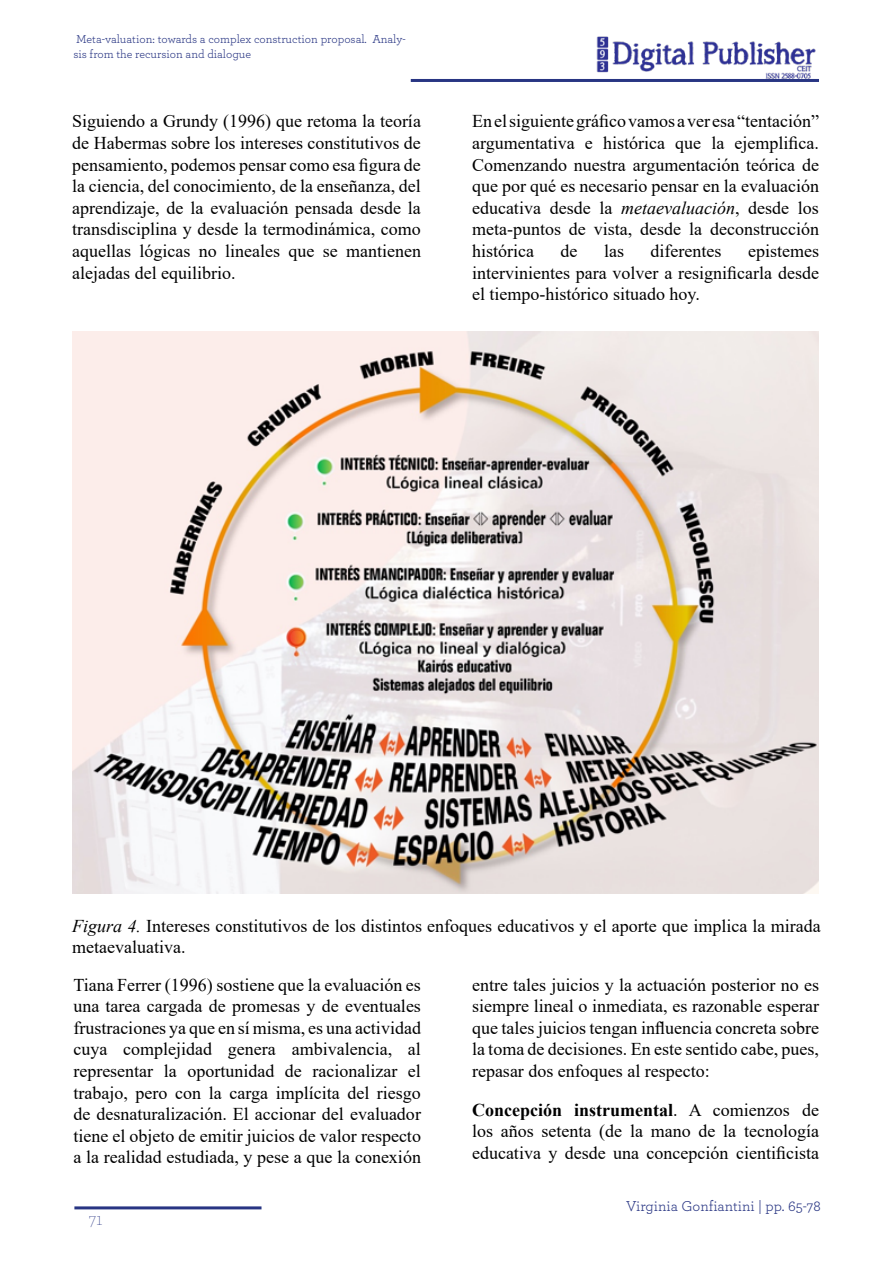
<style>
.page{position:relative;width:893px;height:1263px;background:#fff}
.page>*{position:absolute;margin:0;border:0;box-sizing:border-box;transform-origin:0 0}
.t1{font:18px/21.6px "Times New Roman";color:#000;text-align:justify}
.t2{font:200 18px "Archer";color:#283583}
.t3{font:15px "Archer";color:#283583}
.t4{font:12px/14.4px "Archer";color:#283583}
.s1{font-style:italic}
.s2{font-weight:700}
</style>
<div class="page">
<hr style="left:411px;top:79px;width:408px;height:3px;background:#283583">
<img style="left:596px;top:36px;width:220px;height:43px">
<hr style="left:74px;top:1206px;width:187px;height:3px;background:#283583">
<img style="left:72px;top:332px;width:746px;height:561px">
<p class="t4" style="left:73px;top:32px;width:334px">Meta-valuation: towards a complex construction proposal. Analy&shy;sis from the recursion and dialogue</p>
<p class="t1" style="left:72px;top:110px;width:350px">Siguiendo a Grundy (1996) que retoma la teoría de Habermas sobre los intereses constitutivos de pensamiento, podemos pensar como esa figura de la ciencia, del conocimiento, de la enseñanza, del aprendizaje, de la evaluación pensada desde la transdisciplina y desde la termodinámica, como aquellas lógicas no lineales que se mantienen alejadas del equilibrio.</p>
<p class="t1" style="left:472px;top:110px;width:348px">En el siguiente gráfico vamos a ver esa “tentación” argumentativa e histórica que la ejemplifica.<br>Comenzando nuestra argumentación teórica de que por qué es necesario pensar en la evaluación educativa desde la <span class="s1">metaevaluación</span>, desde los meta-puntos de vista, desde la deconstrucción histórica</p>
<p class="t1" style="left:472px;top:239px;width:348px;text-indent:276px">epistemes intervinientes para volver a resignificarla desde el tiempo-histórico situado hoy.</p>
<p class="t1" style="left:560px;top:239px;width:18px">de</p>
<p class="t1" style="left:604px;top:239px;width:21px">las</p>
<p class="t1" style="left:650px;top:239px;width:72px">diferentes</p>
<p class="t1" style="left:72px;top:914px;width:750px"><span class="s1">Figura 4.</span> Intereses constitutivos de los distintos enfoques educativos y el aporte que implica la mirada metaevaluativa.</p>
<p class="t1" style="left:73px;top:973px;width:349px">Tiana Ferrer (1996) sostiene que la evaluación es una tarea cargada de promesas y de eventuales frustraciones ya que en sí misma, es una actividad cuya complejidad genera ambivalencia, al representar la oportunidad de racionalizar el trabajo, pero con la carga implícita del riesgo de desnaturalización. El accionar del evaluador tiene el objeto de emitir juicios de valor respecto a la realidad estudiada, y pese a que la conexión</p>
<p class="t1" style="left:472px;top:973px;width:348px">entre tales juicios y la actuación posterior no es siempre lineal o inmediata, es razonable esperar que tales juicios tengan influencia concreta sobre la toma de decisiones. En este sentido cabe, pues, repasar dos enfoques al respecto:</p>
<p class="t1" style="left:472px;top:1098px;width:348px"><span class="s2">Concepción instrumental</span>. A comienzos de los años setenta (de la mano de la tecnología educativa y desde una concepción cientificista</p>
<p class="t2" style="left:89px;top:1208px;width:15px">71</p>
<p class="t3" style="left:626px;top:1195px;width:196px">Virginia Gonfiantini | pp. 65-78</p>
</div>
